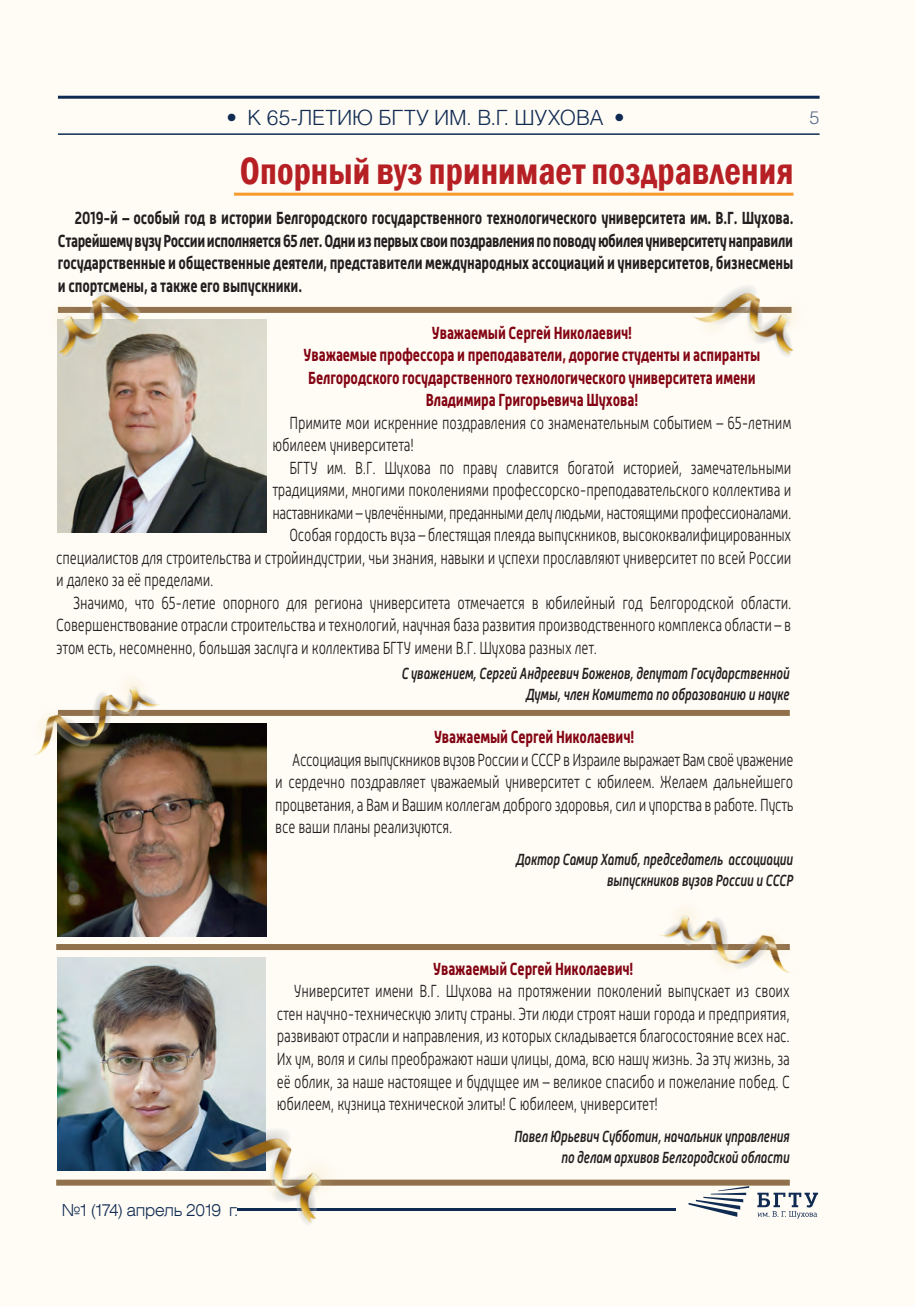
<style>
.page{position:relative;width:915px;height:1306px;background:#fff}
.page>*{position:absolute;margin:0;border:0;box-sizing:border-box;transform-origin:0 0}
.t1{font:600 condensed 39px "Franklin Gothic";letter-spacing:.005em;color:#b62024;scale:.92 1}
.t2{font:21px "Helios Light C";color:#102b52}
.t3{font:300 18px/22.5px "Russia";letter-spacing:-.01em;color:#231f20;text-align:justify;scale:.77 1}
.t4{font:700 18px/22.5px "Russia";letter-spacing:-.01em;color:#231f20;text-align:justify;scale:.77 1}
.t5{font:700 18px/22.5px "Russia";letter-spacing:-.01em;color:#830412;text-align:center;scale:.77 1}
.t6{font:18px "Helios Light C";color:#59698c}
.t7{font:italic 500 16.5px/21px "Russia";letter-spacing:-.01em;color:#231f20;text-align:right;scale:.77 1}
.t8{font:16.5px "Helios Ext Light C";letter-spacing:-.03em;color:#102b52;scale:.9 1}
</style>
<div class="page">
<div style="left:0;top:0;width:914px;height:1305px;background:#fffcf6"></div>
<hr style="left:237px;top:1208px;width:438px;height:2px;background:#102b52">
<hr style="left:58px;top:133px;width:761px;height:2px;background:#102b52">
<hr style="left:58px;top:96px;width:761px;height:3px;background:#102b52">
<svg style="left:688px;top:1186px;width:61px;height:30px"></svg>
<svg style="left:757px;top:1192px;width:60px;height:26px"></svg>
<hr style="left:234px;top:193px;width:559px;height:3px;background:#f7931d">
<img style="left:58px;top:319px;width:208px;height:213px">
<img style="left:58px;top:723px;width:208px;height:213px">
<div style="left:58px;top:307px;width:733px;height:6px;background:#90714c"></div>
<div style="left:58px;top:710px;width:731px;height:6px;background:#90714c"></div>
<div style="left:56px;top:944px;width:733px;height:6px;background:#90714c"></div>
<img style="left:57px;top:957px;width:209px;height:213px">
<div style="left:56px;top:1179px;width:733px;height:6px;background:#90714c"></div>
<img style="left:688px;top:286px;width:106px;height:71px">
<img style="left:57px;top:290px;width:85px;height:91px">
<img style="left:34px;top:681px;width:132px;height:120px">
<img style="left:658px;top:910px;width:133px;height:63px">
<img style="left:205px;top:1118px;width:143px;height:107px">
<p class="t2" style="left:226px;top:105px;width:399px">• К 65-ЛЕТИЮ БГТУ ИМ. В.Г. ШУХОВА •</p>
<h1 class="t1" style="left:240px;top:145px;width:603px">Опорный вуз принимает поздравления</h1>
<p class="t4" style="left:58px;top:207px;width:956px;text-indent:17px">2019-й – особый год в истории Белгородского государственного технологического университета им. В.Г. Шухова.<br>Старейшему вузу России исполняется 65 лет. Одни из первых свои поздравления по поводу юбилея университету направили государственные и общественные деятели, представители международных ассоциаций и университетов, бизнесмены и спортсмены, а также его выпускники.</p>
<p class="t5" style="left:303px;top:321px;width:594px">Уважаемый Сергей Николаевич!<br>Уважаемые профессора и преподаватели, дорогие студенты и аспиранты Белгородского государственного технологического университета имени Владимира Григорьевича Шухова!</p>
<p class="t3" style="left:272px;top:411px;width:675px;text-indent:17px">Примите мои искренние поздравления со знаменательным событием – 65-летним юбилеем университета!</p>
<p class="t3" style="left:289px;top:456px;width:653px">БГТУ им. В.Г. Шухова по праву славится богатой историей, замечательными</p>
<p class="t3" style="left:272px;top:479px;width:675px">традициями, многими поколениями профессорско-преподавательского коллектива и</p>
<p class="t3" style="left:272px;top:501px;width:675px">наставниками – увлечёнными, преданными делу людьми, настоящими профессионалами.</p>
<p class="t3" style="left:289px;top:524px;width:653px">Особая гордость вуза – блестящая плеяда выпускников, высококвалифицированных</p>
<p class="t3" style="left:56px;top:546px;width:956px">специалистов для строительства и стройиндустрии, чьи знания, навыки и успехи прославляют университет по всей России</p>
<p class="t3" style="left:56px;top:569px;width:206px">и далеко за её пределами.</p>
<p class="t3" style="left:73px;top:591px;width:934px">Значимо, что 65-летие опорного для региона университета отмечается в юбилейный год Белгородской области.</p>
<p class="t3" style="left:56px;top:614px;width:955px">Совершенствование отрасли строительства и технологий, научная база развития производственного комплекса области – в</p>
<p class="t3" style="left:56px;top:636px;width:704px">этом есть, несомненно, большая заслуга и коллектива БГТУ имени В.Г. Шухова разных лет.</p>
<p class="t7" style="left:401px;top:662px;width:505px">С уважением, Сергей Андреевич Боженов, депутат Государственной<br>Думы, член Комитета по образованию и науке</p>
<p class="t5" style="left:434px;top:725px;width:261px">Уважаемый Сергей Николаевич!</p>
<p class="t3" style="left:275px;top:748px;width:674px;text-indent:17px">Ассоциация выпускников вузов России и СССР в Израиле выражает Вам своё уважение и сердечно поздравляет уважаемый университет с юбилеем. Желаем дальнейшего процветания, а Вам и Вашим коллегам доброго здоровья, сил и упорства в работе. Пусть все ваши планы реализуются.</p>
<p class="t7" style="left:516px;top:849px;width:361px">Доктор Самир Хатиб, председатель ассоциации выпускников вузов России и СССР</p>
<p class="t6" style="left:809px;top:106px;width:12px">5</p>
<p class="t8" style="left:62px;top:1199px;width:198px">№1 (174) апрель 2019 г.</p>
<p class="t5" style="left:433px;top:957px;width:261px">Уважаемый Сергей Николаевич!</p>
<p class="t3" style="left:277px;top:980px;width:667px;text-indent:17px">Университет имени В.Г. Шухова на протяжении поколений выпускает из своих стен научно-техническую элиту страны. Эти люди строят наши города и предприятия, развивают отрасли и направления, из которых складывается благосостояние всех нас.<br>Их ум, воля и силы преображают наши улицы, дома, всю нашу жизнь. За эту жизнь, за её облик, за наше настоящее и будущее им – великое спасибо и пожелание побед. С юбилеем, кузница технической элиты! С юбилеем, университет!</p>
<p class="t7" style="left:514px;top:1125px;width:359px">Павел Юрьевич Субботин, начальник управления по делам архивов Белгородской области</p>
</div>
